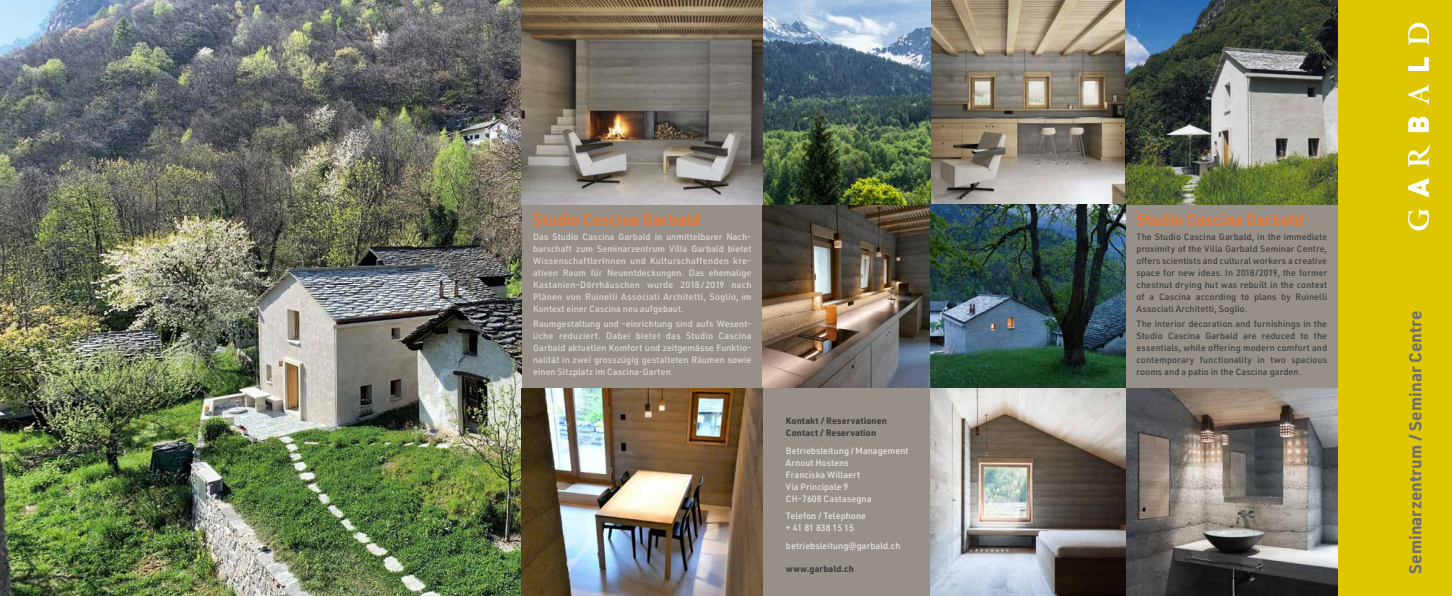
<style>
.page{position:relative;width:1452px;height:596px;background:#fff}
.page>*{position:absolute;margin:0;border:0;box-sizing:border-box;transform-origin:0 0}
.t1{font:700 17px "URWDIN";color:#706f6f}
.t2{font:700 15.7px "URWDIN";letter-spacing:.01em;color:#e77937}
.t3{font:500 9px/12px "URWDIN";letter-spacing:.005em;color:#dedbd8;text-align:justify}
.t4{font:500 9px/12px "URWDIN";letter-spacing:.01em;color:#3c3c3b;text-align:justify}
.t5{font:500 9px/12px "URWDIN";letter-spacing:.005em;color:#e9e7e5}
.t6{font:700 9px/12px "URWDIN";letter-spacing:.01em;color:#3c3c3b}
</style>
<div class="page">
<div style="left:1125px;top:204px;width:213px;height:184px;background:#969088"></div>
<div style="left:522px;top:204px;width:241px;height:184px;background:#969088"></div>
<img style="left:763px;top:204px;width:362px;height:184px">
<img style="left:0;top:0;width:522px;height:595px">
<img style="left:521px;top:0;width:604px;height:204px">
<img style="left:957px;top:388px;width:381px;height:207px">
<img style="left:522px;top:388px;width:241px;height:207px">
<img style="left:1125px;top:0;width:213px;height:204px">
<div style="left:763px;top:388px;width:194px;height:207px;background:#969088"></div>
<div style="left:1338px;top:0;width:113px;height:595px;background:#dec600"></div>
<svg style="left:1408px;top:23px;width:21px;height:207px"></svg>
<h2 class="t2" style="left:533px;top:208px;width:169px">Studio Cascina Garbald</h2>
<p class="t3" style="left:533px;top:230px;width:220px">Das Studio Cascina Garbald in unmittelbarer Nach&shy;barschaft zum Seminarzentrum Villa Garbald bietet WissenschaftlerInnen und Kulturschaffenden kre&shy;ativen Raum für Neuentdeckungen. Das ehemalige Kastanien-Dörrhäuschen wurde 2018/2019 nach Plänen von Ruinelli Associati Architetti, Soglio, im Kontext einer Cascina neu aufgebaut.</p>
<p class="t3" style="left:533px;top:317px;width:220px;text-align:left">Raumgestaltung und -einrichtung sind aufs Wesent&shy;liche reduziert. Dabei bietet das Studio Cascina Garbald aktuellen Komfort und zeitgemässe Funktio&shy;nalität in zwei grosszügig gestalteten Räumen sowie einen Sitzplatz im Cascina-Garten.</p>
<p class="t6" style="left:786px;top:414px;width:102px">Kontakt / Reservationen<br>Contact / Reservation</p>
<p class="t5" style="left:786px;top:444px;width:124px">Betriebsleitung / Management<br>Arnout Hostens<br>Franciska Willaert<br>Via Principale 9<br>CH-7608 Castasegna</p>
<p class="t5" style="left:786px;top:509px;width:82px">Telefon / Telephone + 41 81 838 15 15</p>
<p class="t5" style="left:786px;top:539px;width:116px">betriebsleitung@garbald.ch</p>
<p class="t6" style="left:786px;top:561px;width:69px">www.garbald.ch</p>
<h2 class="t2" style="left:1136px;top:208px;width:169px">Studio Cascina Garbald</h2>
<p class="t4" style="left:1136px;top:230px;width:192px">The Studio Cascina Garbald, in the immediate proximity of the Villa Garbald Seminar Centre, offers scientists and cultural workers a creative space for new ideas. In 2018/2019, the former chestnut drying hut was rebuilt in the context of a Cascina according to plans by Ruinelli Associati Architetti, Soglio.</p>
<p class="t4" style="left:1136px;top:317px;width:192px">The interior decoration and furnishings in the Studio Cascina Garbald are reduced to the essentials, while offering modern comfort and contemporary functionality in two spacious rooms and a patio in the Cascina garden.</p>
<h1 class="t1" style="left:1403px;top:573px;width:264px;rotate:-90deg">Seminarzentrum / Seminar Centre</h1>
</div>
